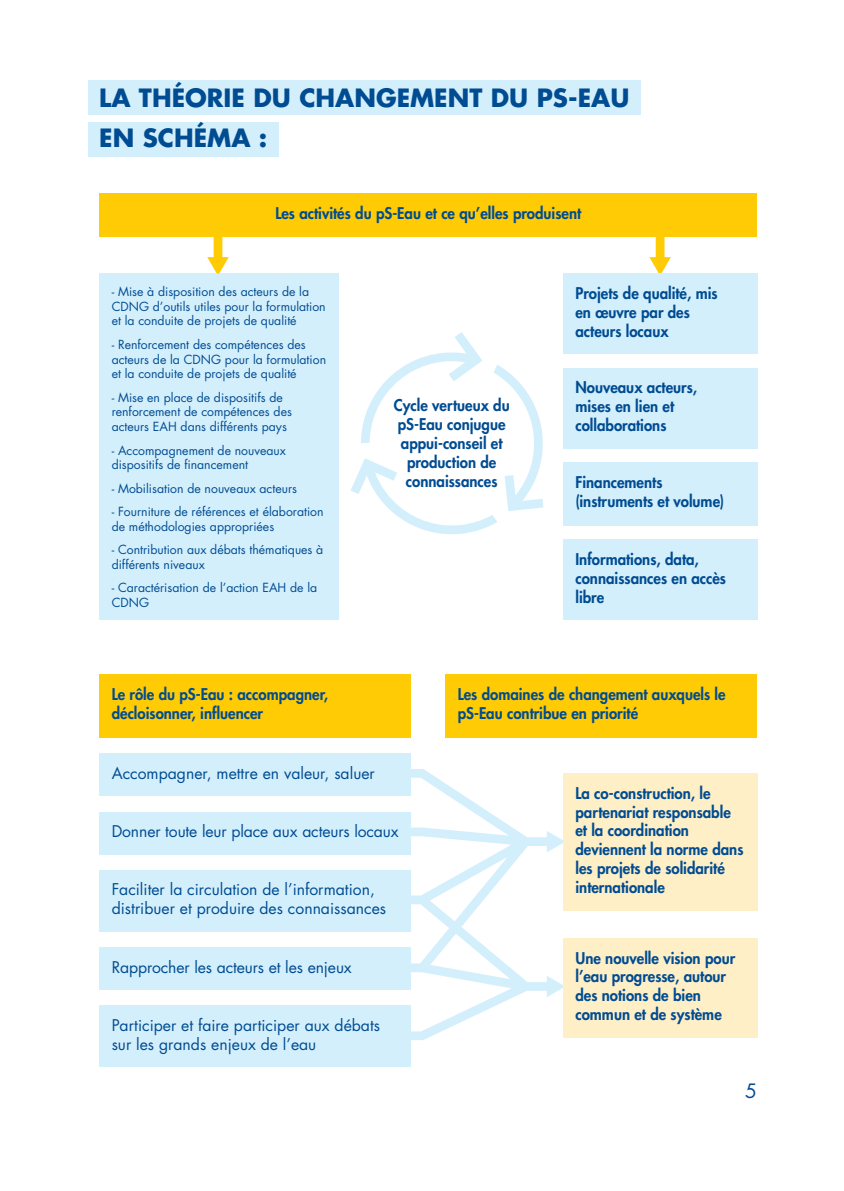
<style>
.page{position:relative;width:844px;height:1191px;background:#fff}
.page>*{position:absolute;margin:0;border:0;box-sizing:border-box;transform-origin:0 0}
.t1{font:700 24.5px/40.2px "Futura Std";color:#004c92}
.t2{font:19.25px "Futura Std";color:#004c92}
.t3{font:800 15.75px/18.9px "Futura Std";color:#004c92;scale:.95 1}
.t4{font:15.75px/18.9px "Futura Std";color:#004c92}
.t5{font:12.25px/14.7px "Futura Std";color:#004c92}
</style>
<div class="page">
<div style="left:88px;top:80px;width:552px;height:35px;background:#d4effc"></div>
<div style="left:88px;top:122px;width:191px;height:35px;background:#d4effc"></div>
<svg style="left:351px;top:332px;width:193px;height:202px"></svg>
<div style="left:99px;top:273px;width:239px;height:347px;background:#d4effc"></div>
<div style="left:99px;top:193px;width:657px;height:43px;background:#ffcb05"></div>
<svg style="left:207px;top:236px;width:22px;height:37px"></svg>
<svg style="left:649px;top:236px;width:21px;height:37px"></svg>
<div style="left:563px;top:273px;width:193px;height:81px;background:#d4effc"></div>
<div style="left:563px;top:368px;width:193px;height:80px;background:#d4effc"></div>
<div style="left:563px;top:539px;width:193px;height:81px;background:#d4effc"></div>
<div style="left:563px;top:462px;width:193px;height:63px;background:#d4effc"></div>
<div style="left:99px;top:675px;width:312px;height:63px;background:#ffcb05"></div>
<div style="left:445px;top:675px;width:311px;height:63px;background:#ffcb05"></div>
<div style="left:99px;top:753px;width:312px;height:43px;background:#d4effc"></div>
<div style="left:99px;top:812px;width:312px;height:42px;background:#d4effc"></div>
<div style="left:99px;top:947px;width:312px;height:42px;background:#d4effc"></div>
<div style="left:99px;top:870px;width:312px;height:61px;background:#d4effc"></div>
<div style="left:99px;top:1005px;width:312px;height:61px;background:#d4effc"></div>
<div style="left:563px;top:773px;width:193px;height:138px;background:#ffefc6"></div>
<div style="left:563px;top:938px;width:193px;height:99px;background:#ffefc6"></div>
<svg style="left:409px;top:769px;width:154px;height:271px"></svg>
<h1 class="t1" style="left:99px;top:77px;width:531px">LA THÉORIE DU CHANGEMENT DU PS-EAU<br>EN SCHÉMA :</h1>
<p class="t3" style="left:275px;top:204px;width:323px">Les activités du pS-Eau et ce qu’elles produisent</p>
<p class="t5" style="left:112px;top:284px;width:215px">- Mise à disposition des acteurs de la<br>CDNG d’outils utiles pour la formulation et la conduite de projets de qualité</p>
<p class="t5" style="left:112px;top:337px;width:216px">- Renforcement des compétences des acteurs de la CDNG pour la formulation et la conduite de projets de qualité</p>
<p class="t5" style="left:112px;top:390px;width:182px">- Mise en place de dispositifs de renforcement de compétences des acteurs EAH dans différents pays</p>
<p class="t5" style="left:112px;top:443px;width:176px">- Accompagnement de nouveaux dispositifs de financement</p>
<p class="t5" style="left:112px;top:481px;width:187px">- Mobilisation de nouveaux acteurs</p>
<p class="t5" style="left:112px;top:504px;width:213px">- Fourniture de références et élaboration de méthodologies appropriées</p>
<p class="t5" style="left:112px;top:542px;width:213px">- Contribution aux débats thématiques à différents niveaux</p>
<p class="t5" style="left:112px;top:581px;width:207px">- Caractérisation de l’action EAH de la<br>CDNG</p>
<p class="t3" style="left:393px;top:396px;width:124px;text-align:center">Cycle vertueux du pS-Eau conjugue appui-conseil et production de connaissances</p>
<p class="t3" style="left:575px;top:283px;width:151px">Projets de qualité, mis en œuvre par des acteurs locaux</p>
<p class="t3" style="left:575px;top:378px;width:130px">Nouveaux acteurs, mises en lien et collaborations</p>
<p class="t3" style="left:575px;top:472px;width:158px">Financements (instruments et volume)</p>
<p class="t3" style="left:575px;top:550px;width:160px">Informations, data, connaissances en accès libre</p>
<p class="t3" style="left:112px;top:685px;width:229px">Le rôle du pS-Eau : accompagner, décloisonner, influencer</p>
<p class="t3" style="left:457px;top:685px;width:283px">Les domaines de changement auxquels le pS-Eau contribue en priorité</p>
<p class="t4" style="left:112px;top:764px;width:264px">Accompagner, mettre en valeur, saluer</p>
<p class="t4" style="left:112px;top:822px;width:288px">Donner toute leur place aux acteurs locaux</p>
<p class="t4" style="left:112px;top:880px;width:276px">Faciliter la circulation de l’information, distribuer et produire des connaissances</p>
<p class="t4" style="left:112px;top:957px;width:241px">Rapprocher les acteurs et les enjeux</p>
<p class="t4" style="left:112px;top:1015px;width:270px">Participer et faire participer aux débats sur les grands enjeux de l’eau</p>
<p class="t3" style="left:575px;top:783px;width:178px">La co-construction, le partenariat responsable et la coordination deviennent la norme dans les projets de solidarité internationale</p>
<p class="t3" style="left:575px;top:948px;width:169px">Une nouvelle vision pour l’eau progresse, autour des notions de bien commun et de système</p>
<p class="t2" style="left:745px;top:1079px;width:13px">5</p>
</div>
